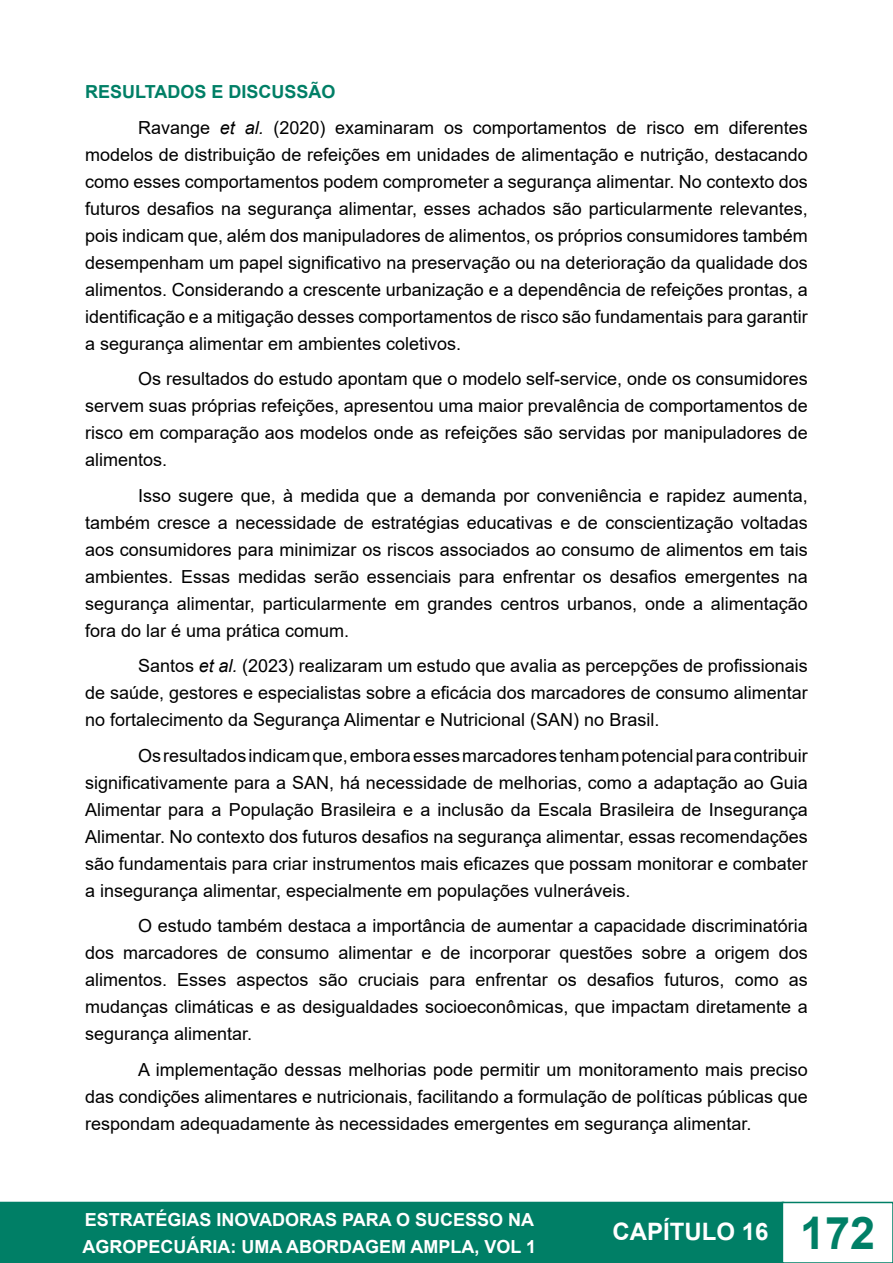
<style>
.page{position:relative;width:893px;height:1263px;background:#fff}
.page>*{position:absolute;margin:0;border:0;box-sizing:border-box;transform-origin:0 0}
.t1{font:700 24px "Arial";color:#fff}
.t2{font:18px/27px "Arial";color:#000;text-align:justify}
.t3{font:700 18px/27px "Arial";color:#fff}
.t4{font:700 18px "Arial";color:#007f66}
.s1{font-style:italic}
.s2{font-size:45px;color:#007f66}
</style>
<div class="page">
<div style="left:1px;top:1202px;width:782px;height:60px;background:#007f66"></div>
<div style="left:0;top:1202px;width:784px;height:61px;border:2px solid #007f66"></div>
<div style="left:782px;top:1202px;width:111px;height:61px;border:2px solid #007f66"></div>
<p class="t4" style="left:85px;top:79px;width:252px">RESULTADOS E DISCUSSÃO</p>
<p class="t2" style="left:85px;top:114px;width:724px;text-indent:53px">Ravange <span class="s1">et al.</span> (2020) examinaram os comportamentos de risco em diferentes modelos de distribuição de refeições em unidades de alimentação e nutrição, destacando como esses comportamentos podem comprometer a segurança alimentar. No contexto dos futuros desafios na segurança alimentar, esses achados são particularmente relevantes, pois indicam que, além dos manipuladores de alimentos, os próprios consumidores também desempenham um papel significativo na preservação ou na deterioração da qualidade dos alimentos. Considerando a crescente urbanização e a dependência de refeições prontas, a identificação e a mitigação desses comportamentos de risco são fundamentais para garantir a segurança alimentar em ambientes coletivos.</p>
<p class="t2" style="left:85px;top:365px;width:724px;text-indent:53px">Os resultados do estudo apontam que o modelo self-service, onde os consumidores servem suas próprias refeições, apresentou uma maior prevalência de comportamentos de risco em comparação aos modelos onde as refeições são servidas por manipuladores de alimentos.</p>
<p class="t2" style="left:85px;top:482px;width:724px;text-indent:53px">Isso sugere que, à medida que a demanda por conveniência e rapidez aumenta, também cresce a necessidade de estratégias educativas e de conscientização voltadas aos consumidores para minimizar os riscos associados ao consumo de alimentos em tais ambientes. Essas medidas serão essenciais para enfrentar os desafios emergentes na segurança alimentar, particularmente em grandes centros urbanos, onde a alimentação fora do lar é uma prática comum.</p>
<p class="t2" style="left:85px;top:652px;width:724px;text-indent:53px">Santos <span class="s1">et al.</span> (2023) realizaram um estudo que avalia as percepções de profissionais de saúde, gestores e especialistas sobre a eficácia dos marcadores de consumo alimentar no fortalecimento da Segurança Alimentar e Nutricional (SAN) no Brasil.</p>
<p class="t2" style="left:85px;top:742px;width:724px;text-indent:53px">Os resultados indicam que, embora esses marcadores tenham potencial para contribuir significativamente para a SAN, há necessidade de melhorias, como a adaptação ao Guia Alimentar para a População Brasileira e a inclusão da Escala Brasileira de Insegurança Alimentar. No contexto dos futuros desafios na segurança alimentar, essas recomendações são fundamentais para criar instrumentos mais eficazes que possam monitorar e combater a insegurança alimentar, especialmente em populações vulneráveis.</p>
<p class="t2" style="left:85px;top:912px;width:724px;text-indent:53px">O estudo também destaca a importância de aumentar a capacidade discriminatória dos marcadores de consumo alimentar e de incorporar questões sobre a origem dos alimentos. Esses aspectos são cruciais para enfrentar os desafios futuros, como as mudanças climáticas e as desigualdades socioeconômicas, que impactam diretamente a segurança alimentar.</p>
<p class="t2" style="left:85px;top:1056px;width:724px;text-indent:53px">A implementação dessas melhorias pode permitir um monitoramento mais preciso das condições alimentares e nutricionais, facilitando a formulação de políticas públicas que respondam adequadamente às necessidades emergentes em segurança alimentar.</p>
<p class="t3" style="left:82px;top:1206px;width:455px">ESTRATÉGIAS INOVADORAS PARA O SUCESSO NA<br>AGROPECUÁRIA: UMA ABORDAGEM AMPLA, VOL 1</p>
<h1 class="t1" style="left:612px;top:1215px;width:264px">CAPÍTULO 16 <span class="s2">172</span></h1>
</div>
